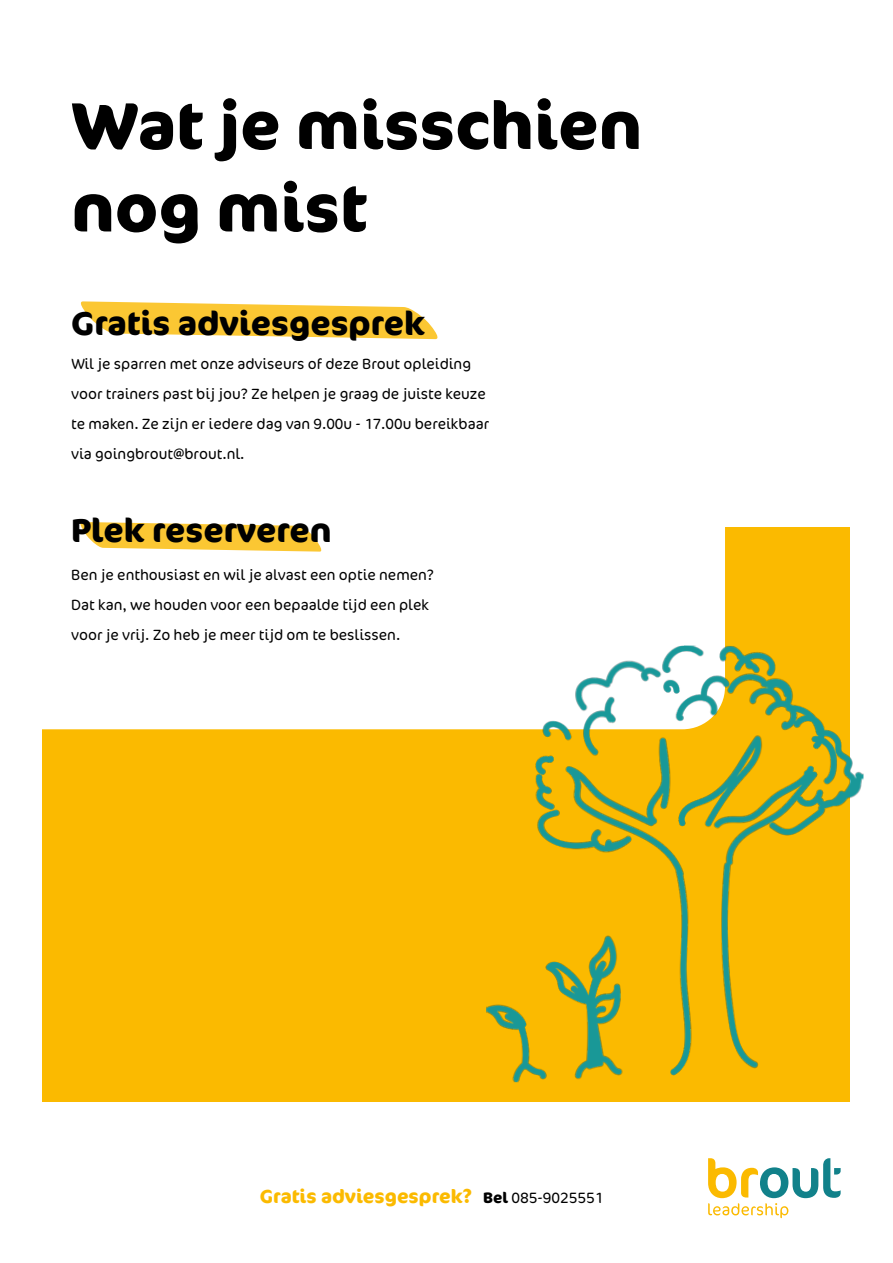
<style>
.page{position:relative;width:893px;height:1263px;background:#fff}
.page>*{position:absolute;margin:0;border:0;box-sizing:border-box;transform-origin:0 0}
.t1{font:700 66px/82.5px "Cocon Pro";color:#000}
.t2{font:700 33px "Cocon Pro";color:#000}
.t3{font:700 18.9px "Cocon Pro";color:#fbba00}
.t4{font:300 15px/30px "Cocon Pro";color:#000}
.s1{font-size:15.15px;color:#000}
.s2{font-weight:300;font-size:15.15px;color:#000}
</style>
<div class="page">
<div style="left:43px;top:527px;width:807px;height:574px;background:#fbba00"></div>
<svg style="left:43px;top:339px;width:682px;height:390px"></svg>
<svg style="left:80px;top:301px;width:358px;height:38px"></svg>
<svg style="left:77px;top:522px;width:248px;height:30px;background:#fbd360"></svg>
<img style="left:485px;top:644px;width:379px;height:439px">
<svg style="left:708px;top:1158px;width:133px;height:60px"></svg>
<h1 class="t1" style="left:71px;top:83px;width:572px">Wat je misschien nog mist</h1>
<h2 class="t2" style="left:71px;top:300px;width:355px">Gratis adviesgesprek</h2>
<p class="t4" style="left:71px;top:349px;width:419px">Wil je sparren met onze adviseurs of deze Brout opleiding voor trainers past bij jou? Ze helpen je graag de juiste keuze te maken. Ze zijn er iedere dag van 9.00u - 17.00u bereikbaar via goingbrout@brout.nl.</p>
<h2 class="t2" style="left:71px;top:508px;width:262px">Plek reserveren</h2>
<p class="t4" style="left:71px;top:560px;width:364px">Ben je enthousiast en wil je alvast een optie nemen?<br>Dat kan, we houden voor een bepaalde tijd een plek voor je vrij. Zo heb je meer tijd om te beslissen.</p>
<p class="t3" style="left:260px;top:1184px;width:345px">Gratis adviesgesprek? <span class="s1">Bel</span> <span class="s2">085-9025551</span></p>
</div>
